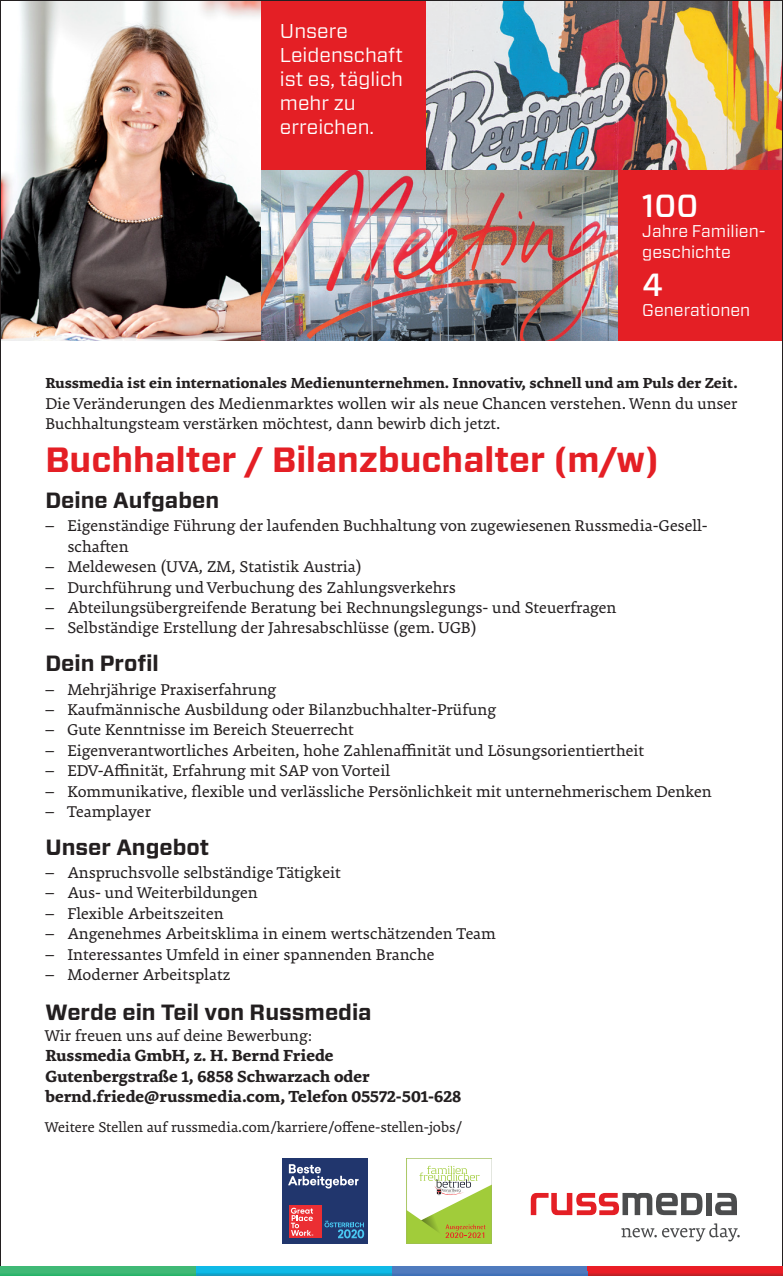
<style>
.page{position:relative;width:783px;height:1276px;background:#fff}
.page>*{position:absolute;margin:0;border:0;box-sizing:border-box;transform-origin:0 0}
.t1{font:700 35px "Forza";color:#e41f25}
.t2{font:500 32px "Forza";color:#fff}
.t3{font:700 22px "Forza";color:#231f20}
.t4{font:20px/24px "Forza";color:#fff}
.t5{font:17px/20.4px "Premiera";color:#231f20}
.t6{font:700 17px/20.4px "Premiera";color:#231f20}
.t7{font:17px/20.4px "Forza";color:#fff}
.t8{font:700 15.4px "Premiera";color:#231f20}
.t9{font:15.4px "Premiera";color:#231f20}
</style>
<div class="page">
<img style="left:425px;top:2px;width:355px;height:168px">
<div style="left:261px;top:0;width:164px;height:170px;background:#e41f25"></div>
<div style="left:616px;top:171px;width:165px;height:170px;background:#e41f25"></div>
<img style="left:261px;top:170px;width:356px;height:170px">
<img style="left:2px;top:2px;width:259px;height:338px">
<div style="left:587px;top:1266px;width:195px;height:10px;background:#ea1d26"></div>
<div style="left:391px;top:1266px;width:196px;height:10px;background:#507bbe"></div>
<div style="left:196px;top:1266px;width:195px;height:10px;background:#0fbae7"></div>
<div style="left:0;top:1266px;width:196px;height:10px;background:#40b976"></div>
<svg style="left:587px;top:1271px;width:195px;height:5px"></svg>
<div style="left:391px;top:1271px;width:196px;height:5px;background:#4b76bb"></div>
<svg style="left:196px;top:1273px;width:195px;height:3px"></svg>
<div style="left:0;top:1271px;width:196px;height:5px;background:#37b772"></div>
<svg style="left:621px;top:1223px;width:118px;height:18px"></svg>
<div style="left:706px;top:1193px;width:5px;height:22px;background:#4b4c4d"></div>
<svg style="left:715px;top:1193px;width:21px;height:22px"></svg>
<svg style="left:530px;top:1193px;width:172px;height:22px"></svg>
<svg style="left:406px;top:1158px;width:86px;height:85px"></svg>
<div style="left:283px;top:1158px;width:85px;height:85px;background:#21366d"></div>
<svg style="left:288px;top:1164px;width:70px;height:24px"></svg>
<div style="left:288px;top:1205px;width:33px;height:33px;background:#eb2e33"></div>
<svg style="left:291px;top:1207px;width:22px;height:29px"></svg>
<svg style="left:324px;top:1220px;width:40px;height:18px"></svg>
<p class="t4" style="left:280px;top:19px;width:125px">Unsere<br>Leidenschaft ist es, täglich mehr zu erreichen.</p>
<h2 class="t2" style="left:642px;top:186px;width:57px">100</h2>
<p class="t7" style="left:642px;top:221px;width:125px">Jahre Familien&shy;geschichte</p>
<h2 class="t2" style="left:642px;top:265px;width:23px">4</h2>
<p class="t7" style="left:642px;top:300px;width:110px">Generationen</p>
<p class="t8" style="left:45px;top:373px;width:693px">Russmedia ist ein internationales Medienunternehmen. Innovativ, schnell und am Puls der Zeit.</p>
<p class="t5" style="left:45px;top:393px;width:693px">Die Veränderungen des Medienmarktes wollen wir als neue Chancen verstehen. Wenn du unser<br>Buchhaltungsteam verstärken möchtest, dann bewirb dich jetzt.</p>
<h1 class="t1" style="left:45px;top:437px;width:615px">Buchhalter / Bilanzbuchalter (m/w)</h1>
<p class="t3" style="left:45px;top:486px;width:175px">Deine Aufgaben</p>
<p class="t5" style="left:67px;top:516px;width:641px;text-indent:-22px">– Eigenständige Führung der laufenden Buchhaltung von zugewiesenen Russmedia-Gesell&shy;schaften</p>
<p class="t5" style="left:45px;top:556px;width:318px">– Meldewesen (UVA, ZM, Statistik Austria)</p>
<p class="t5" style="left:45px;top:577px;width:412px">– Durchführung und Verbuchung des Zahlungsverkehrs</p>
<p class="t5" style="left:45px;top:597px;width:572px">– Abteilungsübergreifende Beratung bei Rechnungslegungs- und Steuerfragen</p>
<p class="t5" style="left:45px;top:618px;width:432px">– Selbständige Erstellung der Jahresabschlüsse (gem. UGB)</p>
<p class="t3" style="left:45px;top:649px;width:115px">Dein Profil</p>
<p class="t5" style="left:45px;top:679px;width:232px">– Mehrjährige Praxiserfahrung</p>
<p class="t5" style="left:45px;top:699px;width:452px">– Kaufmännische Ausbildung oder Bilanzbuchhalter-Prüfung</p>
<p class="t5" style="left:45px;top:720px;width:310px">– Gute Kenntnisse im Bereich Steuerrecht</p>
<p class="t5" style="left:45px;top:740px;width:600px">– Eigenverantwortliches Arbeiten, hohe Zahlenaffinität und Lösungsorientiertheit</p>
<p class="t5" style="left:45px;top:760px;width:346px">– EDV-Affinität, Erfahrung mit SAP von Vorteil</p>
<p class="t5" style="left:45px;top:781px;width:667px">– Kommunikative, flexible und verlässliche Persönlichkeit mit unternehmerischem Denken</p>
<p class="t5" style="left:45px;top:801px;width:107px">– Teamplayer</p>
<p class="t3" style="left:45px;top:832px;width:165px">Unser Angebot</p>
<p class="t5" style="left:45px;top:862px;width:297px">– Anspruchsvolle selbständige Tätigkeit</p>
<p class="t5" style="left:45px;top:883px;width:214px">– Aus- und Weiterbildungen</p>
<p class="t5" style="left:45px;top:903px;width:180px">– Flexible Arbeitszeiten</p>
<p class="t5" style="left:45px;top:923px;width:452px">– Angenehmes Arbeitsklima in einem wertschätzenden Team</p>
<p class="t5" style="left:45px;top:944px;width:390px">– Interessantes Umfeld in einer spannenden Branche</p>
<p class="t5" style="left:45px;top:964px;width:186px">– Moderner Arbeitsplatz</p>
<p class="t3" style="left:45px;top:997px;width:328px">Werde ein Teil von Russmedia</p>
<p class="t5" style="left:45px;top:1025px;width:268px">Wir freuen uns auf deine Bewerbung:</p>
<p class="t6" style="left:45px;top:1045px;width:417px">Russmedia GmbH, z. H. Bernd Friede<br>Gutenbergstraße 1, 6858 Schwarzach oder bernd.friede@russmedia.com, Telefon 05572-501-628</p>
<p class="t9" style="left:45px;top:1118px;width:418px">Weitere Stellen auf russmedia.com/karriere/offene-stellen-jobs/</p>
</div>
